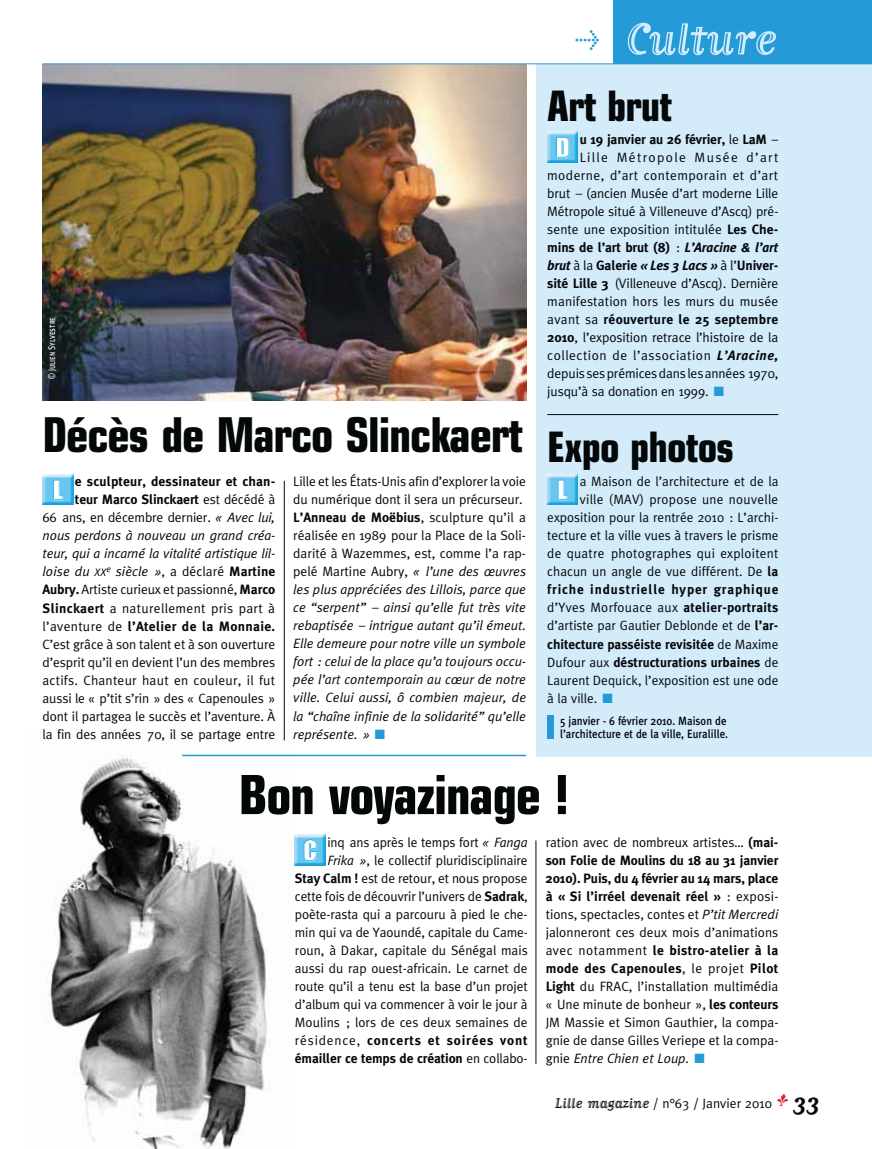
<style>
.page{position:relative;width:872px;height:1149px;background:#fff}
.page>*{position:absolute;margin:0;border:0;box-sizing:border-box;transform-origin:0 0}
.t1{font:700 condensed 54px "Eurostile";letter-spacing:-.025em;color:#040809}
.t2{font:52.5px "Matrix Inline Script";color:#d4ebfa}
.t3{font:700 condensed 48px "Eurostile";letter-spacing:-.025em;color:#040809}
.t4{font:700 condensed 42px "Eurostile";letter-spacing:-.025em;color:#040809}
.t5{font:500 20.25px "Meta Plus";color:#249bd7}
.t6{font:13.5px/18px "Meta Plus Normal";color:#040809}
.t7{font:italic 13.5px/18px "Meta Plus Normal";color:#040809;text-align:justify}
.t8{font:700 13.5px/18px "Meta Plus";letter-spacing:.005em;color:#040809}
.t9{font:700 13.5px/18px "Meta Plus";letter-spacing:.025em;color:#040809}
.t10{font:700 13.5px "Meta Plus";letter-spacing:.06em;color:#040809}
.t11{font:500 12px/13.5px "Meta Plus";color:#040809;scale:.9 1}
.t12{font:9.75px "Meta Plus Book Caps";color:#fff;scale:.75 1}
.s1{font-family:"Meta Plus Normal";font-weight:400}
.s2{font-family:"Meta Plus";font-weight:700}
.s3{font-style:italic}
.s4{font-family:"Meta Plus";font-weight:700;font-style:italic}
.s5{font-style:normal}
.s6{font-family:"Meta Plus Normal Italic SC800";font-style:normal;font-size:10.8px}
.s7{font-family:"Meta Plus";font-weight:700;font-style:normal}
.s8{color:#249bd7}
.s9{font-family:"Matrix Inline Script";font-size:16.5px}
.s10{font-family:"Matrix Script";font-weight:700;font-size:28.5px}
</style>
<div class="page">
<div style="left:536px;top:64px;width:336px;height:692px;background:#d4ebfa"></div>
<img style="left:295px;top:834px;width:30px;height:30px">
<img style="left:47px;top:728px;width:246px;height:420px">
<img style="left:43px;top:474px;width:30px;height:30px">
<img style="left:43px;top:64px;width:483px;height:336px">
<img style="left:547px;top:132px;width:30px;height:30px">
<img style="left:547px;top:474px;width:30px;height:30px">
<div style="left:547px;top:715px;width:6px;height:23px;background:#249bd7"></div>
<hr style="left:182px;top:754px;width:344px;height:2px;background:#249bd7">
<svg style="left:777px;top:1094px;width:11px;height:11px"></svg>
<div style="left:613px;top:0;width:259px;height:64px;background:#249bd7"></div>
<hr style="left:43px;top:63px;width:829px;height:1px;background:#249bd7">
<hr style="left:535px;top:840px;width:1px;height:223px;background:#040809">
<hr style="left:284px;top:480px;width:1px;height:260px;background:#040809">
<hr style="left:547px;top:414px;width:231px;height:1px;background:#040809">
<h3 class="t5" style="left:574px;top:29px;width:27px">&gt;</h3>
<h2 class="t2" style="left:625px;top:17px;width:153px">Culture</h2>
<h3 class="t4" style="left:547px;top:90px;width:127px">Art brut</h3>
<p class="t8" style="left:580px;top:131px;width:200px">u 19 janvier au 26 février, <span class="s1">le</span> LaM <span class="s1">–</span></p>
<p class="t6" style="left:547px;top:150px;width:233px;text-align:justify;text-indent:32px">Lille Métropole Musée d’art moderne, d’art contemporain et d’art brut – (ancien Musée d’art moderne Lille Métropole situé à Villeneuve d’Ascq) pré&shy;sente une exposition intitulée <span class="s2">Les Che-</span></p>
<p class="t8" style="left:547px;top:239px;width:233px">mins de l’art brut (8) <span class="s1">:</span> <span class="s3">L’Aracine &amp; l’art brut</span> <span class="s1">à la</span> Galerie <span class="s3">« Les 3 Lacs »</span> <span class="s1">à l’</span>Univer-</p>
<p class="t6" style="left:547px;top:276px;width:233px"><span class="s2">sité Lille 3</span> (Villeneuve d’Ascq). Dernière manifestation hors les murs du musée</p>
<p class="t8" style="left:547px;top:311px;width:233px"><span class="s1">avant sa</span> réouverture le 25 septembre</p>
<p class="t6" style="left:547px;top:330px;width:233px;text-align:justify"><span class="s2">2010</span>, l’exposition retrace l’histoire de la collection de l’association <span class="s4">L’Aracine, </span>depuis ses prémices dans les années 1970, jusqu’à sa donation en 1999.</p>
<h3 class="t4" style="left:547px;top:432px;width:188px">Expo photos</h3>
<p class="t6" style="left:547px;top:474px;width:233px;text-align:right">a Maison de l’architecture et de la<br>ville (MAV) propose une nouvelle exposition pour la rentrée 2010 : L’archi&shy;tecture et la ville vues à travers le prisme de quatre photographes qui exploitent chacun un angle de vue différent. De <span class="s2">la</span></p>
<p class="t10" style="left:547px;top:583px;width:233px">friche industrielle hyper graphique</p>
<p class="t6" style="left:547px;top:600px;width:233px">d’Yves Morfouace aux <span class="s2">atelier-portraits </span>d’artiste par Gautier Deblonde et de <span class="s2">l’ar-</span></p>
<p class="t8" style="left:547px;top:635px;width:233px">chitecture passéiste revisitée <span class="s1">de Maxime<br>Dufour aux</span> déstructurations urbaines <span class="s1">de</span></p>
<p class="t6" style="left:547px;top:672px;width:233px">Laurent Dequick, l’exposition est une ode à la ville.</p>
<p class="t11" style="left:560px;top:714px;width:188px">5 janvier - 6 février 2010. Maison de l’architecture et de la ville, Euralille.</p>
<h1 class="t1" style="left:238px;top:774px;width:332px">Bon voyazinage !</h1>
<p class="t12" style="left:46px;top:378px;width:84px;rotate:-90deg">© Julien Sylvestre</p>
<h3 class="t3" style="left:43px;top:417px;width:482px">Décès de Marco Slinckaert</h3>
<p class="t8" style="left:75px;top:473px;width:202px">e sculpteur, dessinateur et chan&shy;teur Marco Slinckaert <span class="s1">est décédé à</span></p>
<p class="t7" style="left:43px;top:509px;width:234px"><span class="s5">66 ans, en décembre dernier.</span> « Avec lui, nous perdons à nouveau un grand créa&shy;teur, qui a incarné la vitalité artistique lil&shy;loise du <span class="s6">XX</span><sup>e</sup> siècle »<span class="s5">, a déclaré</span> <span class="s7">Martine Aubry.</span> <span class="s5">Artiste curieux et passionné,</span> <span class="s7">Marco Slinckaert</span> <span class="s5">a naturellement pris part à</span></p>
<p class="t8" style="left:43px;top:617px;width:234px"><span class="s1">l’aventure de</span> l’Atelier de la Monnaie.</p>
<p class="t6" style="left:43px;top:636px;width:234px;text-align:justify">C’est grâce à son talent et à son ouverture d’esprit qu’il en devient l’un des membres actifs. Chanteur haut en couleur, il fut aussi le « p’tit s’rin » des « Capenoules » dont il partagea le succès et l’aventure. À la fin des années 70, il se partage entre</p>
<p class="t6" style="left:293px;top:474px;width:234px">Lille et les États-Unis afin d’explorer la voie du numérique dont il sera un précurseur.</p>
<p class="t8" style="left:293px;top:509px;width:234px">L’Anneau de Moëbius<span class="s1">, sculpture qu’il a</span></p>
<p class="t7" style="left:293px;top:527px;width:234px"><span class="s5">réalisée en 1989 pour la Place de la Soli&shy;darité à Wazemmes, est, comme l’a rap&shy;pelé Martine Aubry,</span> « l’une des œuvres les plus appréciées des Lillois, parce que ce “serpent” – ainsi qu’elle fut très vite rebaptisée – intrigue autant qu’il émeut.<br>Elle demeure pour notre ville un symbole fort : celui de la place qu’a toujours occu&shy;pée l’art contemporain au cœur de notre ville. Celui aussi, ô combien majeur, de la “chaîne infinie de la solidarité” qu’elle représente. » <span class="s8">■</span></p>
<p class="t6" style="left:295px;top:834px;width:234px;text-align:right">inq ans après le temps fort <span class="s3">« Fanga<br>Frika »</span>, le collectif pluridisciplinaire<br><span class="s2">Stay Calm !</span> est de retour, et nous propose cette fois de découvrir l’univers de <span class="s2">Sadrak</span>, poète-rasta qui a parcouru à pied le che&shy;min qui va de Yaoundé, capitale du Came&shy;roun, à Dakar, capitale du Sénégal mais aussi du rap ouest-africain. Le carnet de route qu’il a tenu est la base d’un projet d’album qui va commencer à voir le jour à Moulins ; lors de ces deux semaines de</p>
<p class="t8" style="left:295px;top:1031px;width:234px"><span class="s1">résidence,</span> concerts et soirées vont émailler ce temps de création <span class="s1">en collabo-</span></p>
<p class="t6" style="left:545px;top:834px;width:234px">ration avec de nombreux artistes… <span class="s2">(mai-</span></p>
<p class="t8" style="left:545px;top:851px;width:234px;text-align:justify">son Folie de Moulins du 18 au 31 janvier 2010). Puis, du 4 février au 14 mars, place à « Si l’irréel devenait réel » <span class="s1">: exposi-</span></p>
<p class="t6" style="left:545px;top:906px;width:234px">tions, spectacles, contes et <span class="s3">P’tit Mercredi </span>jalonneront ces deux mois d’animations</p>
<p class="t9" style="left:545px;top:941px;width:234px"><span class="s1">avec notamment</span> le bistro-atelier à la mode des Capenoules<span class="s1">, le projet</span> Pilot</p>
<p class="t6" style="left:545px;top:978px;width:234px;text-align:justify"><span class="s2">Light</span> du FRAC, l’installation multimédia « Une minute de bonheur », <span class="s2">les conteurs </span>JM Massie et Simon Gauthier, la compa&shy;gnie de danse Gilles Veriepe et la compa&shy;gnie <span class="s3">Entre Chien et Loup.</span></p>
<p class="t6" style="left:555px;top:1095px;width:266px"><span class="s9">Lille magazine</span> / n°63 / Janvier 2010 <span class="s10">33</span></p>
</div>
